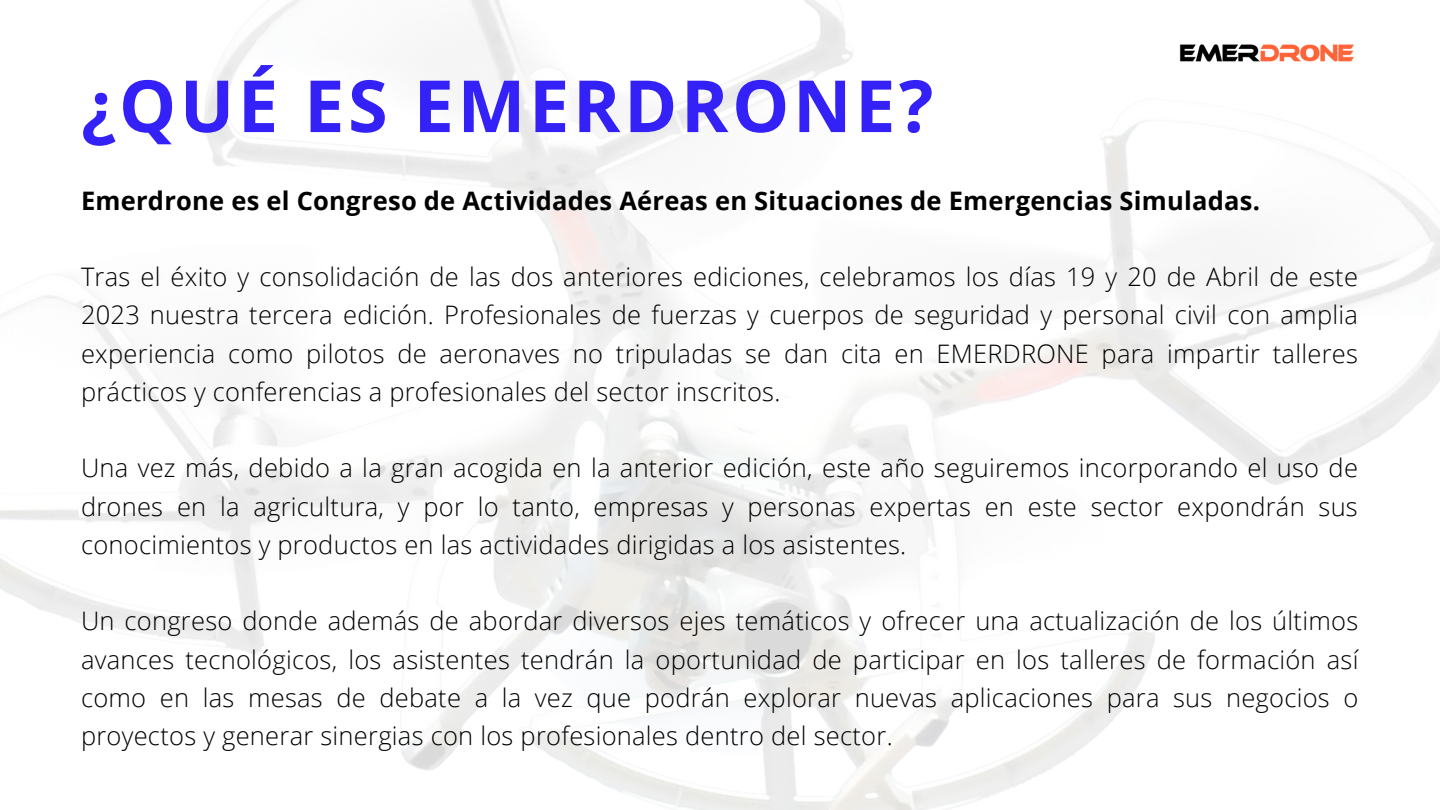
<style>
.page{position:relative;width:1440px;height:810px;background:#fff}
.page>*{position:absolute;margin:0;border:0;box-sizing:border-box;transform-origin:0 0}
.t1{font:700 72px "Open Sans";letter-spacing:.05em;color:#3321f8}
.t2{font:300 25.5px/38.2px "Open Sans";letter-spacing:.01em;color:#000;text-align:justify}
.t3{font:700 25.5px "Open Sans";letter-spacing:.01em;color:#000}
</style>
<div class="page">
<img style="left:1179px;top:44px;width:176px;height:18px">
<h1 class="t1" style="left:81px;top:55px;width:854px">¿QUÉ ES EMERDRONE?</h1>
<p class="t3" style="left:81px;top:182px;width:1181px">Emerdrone es el Congreso de Actividades Aéreas en Situaciones de Emergencias Simuladas.</p>
<p class="t2" style="left:81px;top:257px;width:1278px">Tras el éxito y consolidación de las dos anteriores ediciones, celebramos los días 19 y 20 de Abril de este 2023 nuestra tercera edición. Profesionales de fuerzas y cuerpos de seguridad y personal civil con amplia experiencia como pilotos de aeronaves no tripuladas se dan cita en EMERDRONE para impartir talleres prácticos y conferencias a profesionales del sector inscritos.</p>
<p class="t2" style="left:81px;top:448px;width:1279px">Una vez más, debido a la gran acogida en la anterior edición, este año seguiremos incorporando el uso de drones en la agricultura, y por lo tanto, empresas y personas expertas en este sector expondrán sus conocimientos y productos en las actividades dirigidas a los asistentes.</p>
<p class="t2" style="left:81px;top:601px;width:1279px">Un congreso donde además de abordar diversos ejes temáticos y ofrecer una actualización de los últimos avances tecnológicos, los asistentes tendrán la oportunidad de participar en los talleres de formación así como en las mesas de debate a la vez que podrán explorar nuevas aplicaciones para sus negocios o proyectos y generar sinergias con los profesionales dentro del sector.</p>
</div>
